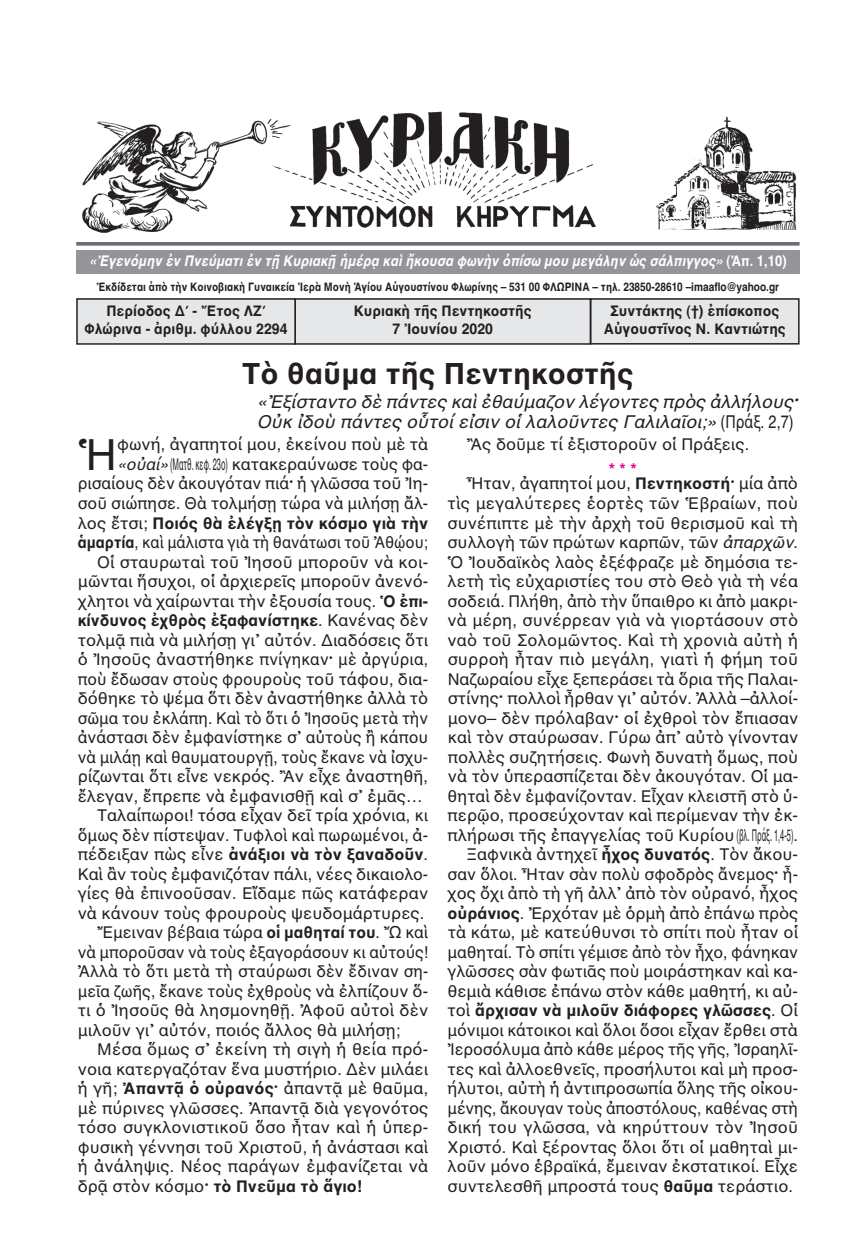
<style>
.page{position:relative;width:867px;height:1257px;background:#fff}
.page>*{position:absolute;margin:0;border:0;box-sizing:border-box;transform-origin:0 0}
.t1{font:43.5px "AL Helvetica";color:#231f20}
.t2{font:700 30px "AL Helvetica";color:#231f20}
.t3{font:italic 18px/19.5px "AL Helvetica";letter-spacing:-.005em;color:#231f20}
.t4{font:16.5px/24.9px "AL Helvetica";color:#231f20}
.t5{font:16.5px "AL Helvetica";color:#231f20;scale:.95 1}
.t6{font:700 16.5px "AL Helvetica";color:#231f20}
.t7{font:16.5px "AL Helvetica";color:#231f20;scale:.45 1}
.t8{font:16.5px "AL Helvetica";color:#231f20;scale:.91 1}
.t9{font:700 15px/18px "AL Helvetica";color:#231f20;text-align:center;scale:.95 1}
.t10{font:italic 700 15px "AL Helvetica";color:#fff;scale:.88 1}
.t11{font:700 12px "AL Helvetica";color:#231f20;scale:.85 1}
.s1{font-style:normal}
.s2{font-weight:700}
.s3{font-style:italic}
.s4{font-weight:400}
.s5{font-weight:700;color:#ed028c}
</style>
<div class="page">
<div style="left:296px;top:299px;width:293px;height:44px;background:#e6e7e9"></div>
<div style="left:294px;top:298px;width:297px;height:46px;border:2px solid #231f20"></div>
<div style="left:78px;top:299px;width:216px;height:44px;background:#e6e7e9"></div>
<div style="left:76px;top:298px;width:220px;height:46px;border:2px solid #231f20"></div>
<div style="left:591px;top:299px;width:207px;height:44px;background:#e6e7e9"></div>
<div style="left:590px;top:298px;width:209px;height:46px;border:2px solid #231f20"></div>
<hr style="left:76px;top:242px;width:723px;height:3px;background:#6c6d70">
<div style="left:76px;top:250px;width:723px;height:23px;background:#939598"></div>
<img style="left:82px;top:111px;width:715px;height:122px">
<p class="t10" style="left:89px;top:252px;width:794px">«Ἐγενόμην ἐν Πνεύματι ἐν τῇ Κυριακῇ ἡμέρᾳ καὶ ἤκουσα φωνὴν ὀπίσω μου μεγάλην ὡς σάλπιγγος» <span class="s1">(Ἀπ. 1,10)</span></p>
<p class="t11" style="left:97px;top:280px;width:804px">Ἐκδίδεται ἀπὸ τὴν Κοινοβιακὴ Γυναικεία Ἱερὰ Μονὴ Ἁγίου Αὐγουστίνου Φλωρίνης – 531 00 ΦΛΩΡΙΝΑ – τηλ. 23850-28610 –imaaflo@yahoo.gr</p>
<p class="t9" style="left:84px;top:302px;width:215px">Περίοδος Δ΄ - Ἔτος ΛΖ΄<br>Φλώρινα - ἀριθμ. φύλλου 2294</p>
<p class="t9" style="left:603px;top:302px;width:193px">Συντάκτης (†) ἐπίσκοπος<br>Αὐγουστῖνος Ν. Καντιώτης</p>
<p class="t2" style="left:242px;top:356px;width:393px">Τὸ θαῦμα τῆς Πεντηκοστῆς</p>
<p class="t3" style="left:257px;top:392px;width:542px">«Ἐξίσταντο δὲ πάντες καὶ ἐθαύμαζον λέγοντες πρὸς ἀλλήλους<span class="s2">·<br></span>Οὐκ ἰδοὺ πάντες οὗτοί εἰσιν οἱ λαλοῦντες Γαλιλαῖοι;» <span class="s1">(Πράξ. 2,7)</span></p>
<p class="t9" style="left:354px;top:302px;width:189px">Κυριακὴ τῆς Πεντηκοστῆς<br>7 Ἰουνίου 2020</p>
<p class="t1" style="left:78px;top:429px;width:41px">Ἡ</p>
<p class="t4" style="left:117px;top:432px;width:312px">φωνή, ἀγαπητοί μου, ἐκείνου ποὺ μὲ τὰ</p>
<p class="t7" style="left:117px;top:454px;width:692px"><span class="s3">«οὐαί»</span>(Ματθ. κεφ. 23ο) κατακεραύνωσε τοὺς φα-</p>
<p class="t4" style="left:78px;top:471px;width:352px">ρισαίους δὲν ἀκουγόταν πιά<span class="s2">·</span> ἡ γλῶσσα τοῦ Ἰη-</p>
<p class="t4" style="left:78px;top:491px;width:352px">σοῦ σιώπησε. Θὰ τολμήσῃ τώρα νὰ μιλήσῃ ἄλ-</p>
<p class="t6" style="left:78px;top:513px;width:352px"><span class="s4">λος ἔτσι;</span> Ποιός θὰ ἐλέγξῃ τὸν κόσμο γιὰ τὴν</p>
<p class="t8" style="left:78px;top:532px;width:386px"><span class="s2">ἁμαρτία</span>, καὶ μάλιστα γιὰ τὴ θανάτωσι τοῦ Ἀθῴου;</p>
<p class="t4" style="left:97px;top:549px;width:333px">Οἱ σταυρωταὶ τοῦ Ἰησοῦ μποροῦν νὰ κοι-</p>
<p class="t4" style="left:78px;top:569px;width:352px">μῶνται ἥσυχοι, οἱ ἀρχιερεῖς μποροῦν ἀνενό-</p>
<p class="t4" style="left:78px;top:588px;width:352px">χλητοι νὰ χαίρωνται τὴν ἐξουσία τους. <span class="s2">Ὁ ἐπι-</span></p>
<p class="t6" style="left:78px;top:610px;width:352px">κίνδυνος ἐχθρὸς ἐξαφανίστηκε<span class="s4">. Κανένας δὲν</span></p>
<p class="t4" style="left:78px;top:627px;width:352px">τολμᾷ πιὰ νὰ μιλήσῃ γι᾿ αὐτόν. Διαδόσεις ὅτι</p>
<p class="t4" style="left:78px;top:647px;width:352px">ὁ Ἰησοῦς ἀναστήθηκε πνίγηκαν<span class="s2">·</span> μὲ ἀργύρια,</p>
<p class="t5" style="left:78px;top:669px;width:370px">ποὺ ἔδωσαν στοὺς φρουροὺς τοῦ τάφου, δια-</p>
<p class="t4" style="left:78px;top:686px;width:352px">δόθηκε τὸ ψέμα ὅτι δὲν ἀναστήθηκε ἀλλὰ τὸ</p>
<p class="t5" style="left:78px;top:708px;width:370px">σῶμα του ἐκλάπη. Καὶ τὸ ὅτι ὁ Ἰησοῦς μετὰ τὴν</p>
<p class="t4" style="left:78px;top:725px;width:352px">ἀνάστασι δὲν ἐμφανίστηκε σ᾽ αὐτοὺς ἢ κάπου</p>
<p class="t5" style="left:78px;top:747px;width:370px">νὰ μιλάῃ καὶ θαυματουργῇ, τοὺς ἔκανε νὰ ἰσχυ-</p>
<p class="t4" style="left:78px;top:764px;width:352px">ρίζωνται ὅτι εἶνε νεκρός. Ἂν εἶχε ἀναστηθῆ,</p>
<p class="t4" style="left:78px;top:783px;width:346px">ἔλεγαν, ἔπρεπε νὰ ἐμφανισθῇ καὶ σ᾽ ἐμᾶς…</p>
<p class="t4" style="left:97px;top:803px;width:332px">Ταλαίπωροι! τόσα εἶχαν δεῖ τρία χρόνια, κι</p>
<p class="t4" style="left:78px;top:822px;width:352px">ὅμως δὲν πίστεψαν. Τυφλοὶ καὶ πωρωμένοι, ἀ-</p>
<p class="t6" style="left:78px;top:844px;width:352px"><span class="s4">πέδειξαν πὼς εἶνε</span> ἀνάξιοι νὰ τὸν ξαναδοῦν<span class="s4">.</span></p>
<p class="t4" style="left:78px;top:861px;width:352px">Καὶ ἂν τοὺς ἐμφανιζόταν πάλι, νέες δικαιολο-</p>
<p class="t4" style="left:78px;top:881px;width:352px">γίες θὰ ἐπινοοῦσαν. Εἴδαμε πῶς κατάφεραν</p>
<p class="t4" style="left:78px;top:900px;width:348px">νὰ κάνουν τοὺς φρουροὺς ψευδομάρτυρες.</p>
<p class="t4" style="left:97px;top:920px;width:333px">Ἔμειναν βέβαια τώρα <span class="s2">οἱ μαθηταί του</span>. Ὤ καὶ</p>
<p class="t5" style="left:78px;top:942px;width:370px">νὰ μποροῦσαν νὰ τοὺς ἐξαγοράσουν κι αὐτούς!</p>
<p class="t4" style="left:78px;top:959px;width:352px">Ἀλλὰ τὸ ὅτι μετὰ τὴ σταύρωσι δὲν ἔδιναν ση-</p>
<p class="t5" style="left:78px;top:981px;width:370px">μεῖα ζωῆς, ἔκανε τοὺς ἐχθροὺς νὰ ἐλπίζουν ὅ-</p>
<p class="t4" style="left:78px;top:998px;width:352px">τι ὁ Ἰησοῦς θὰ λησμονηθῇ. Ἀφοῦ αὐτοὶ δὲν</p>
<p class="t4" style="left:78px;top:1017px;width:324px">μιλοῦν γι᾽ αὐτόν, ποιός ἄλλος θὰ μιλήσῃ;</p>
<p class="t4" style="left:97px;top:1037px;width:332px">Μέσα ὅμως σ᾽ ἐκείνη τὴ σιγὴ ἡ θεία πρό-</p>
<p class="t4" style="left:78px;top:1056px;width:352px">νοια κατεργαζόταν ἕνα μυστήριο. Δὲν μιλάει</p>
<p class="t4" style="left:78px;top:1076px;width:352px">ἡ γῆ; <span class="s2">Ἀπαντᾷ ὁ οὐρανός·</span> ἀπαντᾷ μὲ θαῦμα,</p>
<p class="t4" style="left:78px;top:1095px;width:352px">μὲ πύρινες γλῶσσες. Ἀπαντᾷ διὰ γεγονότος</p>
<p class="t4" style="left:78px;top:1115px;width:352px">τόσο συγκλονιστικοῦ ὅσο ἦταν καὶ ἡ ὑπερ-</p>
<p class="t4" style="left:78px;top:1134px;width:352px">φυσικὴ γέννησι τοῦ Χριστοῦ, ἡ ἀνάστασι καὶ</p>
<p class="t4" style="left:78px;top:1154px;width:352px">ἡ ἀνάληψις. Νέος παράγων ἐμφανίζεται νὰ</p>
<p class="t6" style="left:78px;top:1176px;width:286px"><span class="s4">δρᾷ στὸν κόσμο</span>· τὸ Πνεῦμα τὸ ἅγιο!</p>
<p class="t4" style="left:608px;top:432px;width:142px;text-indent:-142px">Ἂς δοῦμε τί ἐξιστοροῦν οἱ Πράξεις. <span class="s5">***</span></p>
<p class="t4" style="left:467px;top:471px;width:332px">Ἦταν, ἀγαπητοί μου, <span class="s2">Πεντηκοστή·</span> μία ἀπὸ</p>
<p class="t4" style="left:447px;top:491px;width:352px">τὶς μεγαλύτερες ἑορτὲς τῶν Ἑβραίων, ποὺ</p>
<p class="t4" style="left:447px;top:510px;width:352px">συνέπιπτε μὲ τὴν ἀρχὴ τοῦ θερισμοῦ καὶ τὴ</p>
<p class="t4" style="left:447px;top:530px;width:352px">συλλογὴ τῶν πρώτων καρπῶν, τῶν <span class="s3">ἀπαρχῶν</span>.</p>
<p class="t4" style="left:447px;top:549px;width:352px">Ὁ Ἰουδαϊκὸς λαὸς ἐξέφραζε μὲ δημόσια τε-</p>
<p class="t4" style="left:447px;top:569px;width:352px">λετὴ τὶς εὐχαριστίες του στὸ Θεὸ γιὰ τὴ νέα</p>
<p class="t4" style="left:447px;top:588px;width:352px">σοδειά. Πλήθη, ἀπὸ τὴν ὕπαιθρο κι ἀπὸ μακρι-</p>
<p class="t4" style="left:447px;top:608px;width:352px">νὰ μέρη, συνέρρεαν γιὰ νὰ γιορτάσουν στὸ</p>
<p class="t4" style="left:447px;top:627px;width:352px">ναὸ τοῦ Σολομῶντος. Καὶ τὴ χρονιὰ αὐτὴ ἡ</p>
<p class="t4" style="left:447px;top:647px;width:352px">συρροὴ ἦταν πιὸ μεγάλη, γιατὶ ἡ φήμη τοῦ</p>
<p class="t4" style="left:447px;top:666px;width:352px">Ναζωραίου εἶχε ξεπεράσει τὰ ὅρια τῆς Παλαι-</p>
<p class="t4" style="left:448px;top:686px;width:352px">στίνης<span class="s2">·</span> πολλοὶ ἦρθαν γι᾽ αὐτόν. Ἀλλὰ –ἀλλοί-</p>
<p class="t4" style="left:447px;top:705px;width:352px">μονο– δὲν πρόλαβαν<span class="s2">·</span> οἱ ἐχθροὶ τὸν ἔπιασαν</p>
<p class="t4" style="left:448px;top:725px;width:352px">καὶ τὸν σταύρωσαν. Γύρω ἀπ᾽ αὐτὸ γίνονταν</p>
<p class="t4" style="left:448px;top:744px;width:352px">πολλὲς συζητήσεις. Φωνὴ δυνατὴ ὅμως, ποὺ</p>
<p class="t4" style="left:448px;top:764px;width:352px">νὰ τὸν ὑπερασπίζεται δὲν ἀκουγόταν. Οἱ μα-</p>
<p class="t4" style="left:447px;top:783px;width:352px">θηταὶ δὲν ἐμφανίζονταν. Εἶχαν κλειστῆ στὸ ὑ-</p>
<p class="t4" style="left:447px;top:803px;width:352px">περῷο, προσεύχονταν καὶ περίμεναν τὴν ἐκ-</p>
<p class="t4" style="left:447px;top:822px;width:352px">πλήρωσι τῆς ἐπαγγελίας τοῦ Κυρίου(βλ. Πράξ. 1,4-5).</p>
<p class="t4" style="left:467px;top:842px;width:332px">Ξαφνικὰ ἀντηχεῖ <span class="s2">ἦχος δυνατός</span>. Τὸν ἄκου-</p>
<p class="t4" style="left:447px;top:861px;width:352px">σαν ὅλοι. Ἦταν σὰν πολὺ σφοδρὸς ἄνεμος<span class="s2">·</span> ἦ-</p>
<p class="t4" style="left:447px;top:881px;width:352px">χος ὄχι ἀπὸ τὴ γῆ ἀλλ᾿ ἀπὸ τὸν οὐρανό, ἦχος</p>
<p class="t4" style="left:447px;top:900px;width:352px"><span class="s2">οὐράνιος</span>. Ἐρχόταν μὲ ὁρμὴ ἀπὸ ἐπάνω πρὸς</p>
<p class="t4" style="left:448px;top:920px;width:352px">τὰ κάτω, μὲ κατεύθυνσι τὸ σπίτι ποὺ ἦταν οἱ</p>
<p class="t4" style="left:447px;top:939px;width:352px">μαθηταί. Τὸ σπίτι γέμισε ἀπὸ τὸν ἦχο, φάνηκαν</p>
<p class="t4" style="left:447px;top:959px;width:352px">γλῶσσες σὰν φωτιᾶς ποὺ μοιράστηκαν καὶ κα-</p>
<p class="t4" style="left:447px;top:978px;width:352px">θεμιὰ κάθισε ἐπάνω στὸν κάθε μαθητή, κι αὐ-</p>
<p class="t6" style="left:447px;top:1000px;width:352px"><span class="s4">τοὶ</span> ἄρχισαν νὰ μιλοῦν διάφορες γλῶσσες<span class="s4">. Οἱ</span></p>
<p class="t4" style="left:447px;top:1017px;width:352px">μόνιμοι κάτοικοι καὶ ὅλοι ὅσοι εἶχαν ἔρθει στὰ</p>
<p class="t4" style="left:447px;top:1037px;width:352px">Ἰεροσόλυμα ἀπὸ κάθε μέρος τῆς γῆς, Ἰσραηλῖ-</p>
<p class="t4" style="left:447px;top:1056px;width:352px">τες καὶ ἀλλοεθνεῖς, προσήλυτοι καὶ μὴ προσ-</p>
<p class="t4" style="left:447px;top:1076px;width:352px">ήλυτοι, αὐτὴ ἡ ἀντιπροσωπία ὅλης τῆς οἰκου-</p>
<p class="t5" style="left:447px;top:1098px;width:370px">μένης, ἄκουγαν τοὺς ἀποστόλους, καθένας στὴ</p>
<p class="t4" style="left:447px;top:1115px;width:352px">δική του γλῶσσα, νὰ κηρύττουν τὸν Ἰησοῦ</p>
<p class="t4" style="left:447px;top:1134px;width:352px">Χριστό. Καὶ ξέροντας ὅλοι ὅτι οἱ μαθηταὶ μι-</p>
<p class="t4" style="left:447px;top:1154px;width:352px">λοῦν μόνο ἑβραϊκά, ἔμειναν ἐκστατικοί. Εἶχε</p>
<p class="t4" style="left:447px;top:1173px;width:347px">συντελεσθῆ μπροστά τους <span class="s2">θαῦμα</span> τεράστιο.</p>
</div>
